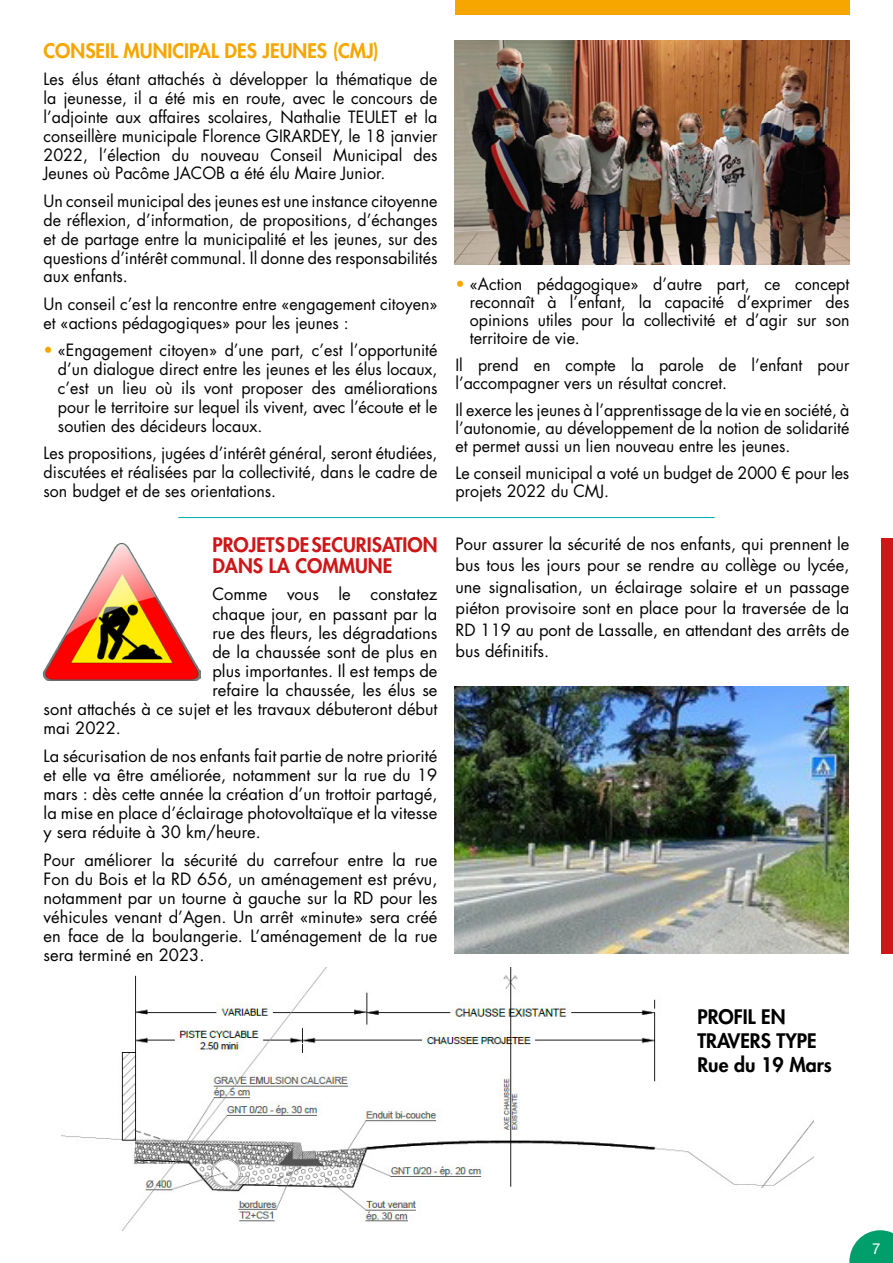
<style>
.page{position:relative;width:893px;height:1263px;background:#fff}
.page>*{position:absolute;margin:0;border:0;box-sizing:border-box;transform-origin:0 0}
.t1{font:800 19.5px/20.5px "Futura Std";color:#cd1719}
.t2{font:800 19.5px "Futura Std";color:#f7a600}
.t3{font:800 19.5px/24px "Futura Std";color:#000}
.t4{font:16.5px/18.9px "Futura Std";color:#000;text-align:justify}
.t5{font:15px "Helvetica Neue";color:#fff}
.s1{color:#f7a600}
</style>
<div class="page">
<svg style="left:849px;top:1230px;width:44px;height:33px"></svg>
<img style="left:455px;top:41px;width:395px;height:224px">
<img style="left:62px;top:968px;width:751px;height:262px">
<img style="left:455px;top:687px;width:394px;height:266px">
<img style="left:43px;top:544px;width:158px;height:137px">
<div style="left:455px;top:0;width:395px;height:15px;background:#f7a600"></div>
<div style="left:881px;top:538px;width:12px;height:415px;background:#cd1719"></div>
<hr style="left:178px;top:517px;width:537px;height:1px;background:#00ada5">
<div style="left:537px;top:1188px;width:284px;height:42px;background:#fff"></div>
<p class="t2" style="left:44px;top:38px;width:337px">CONSEIL MUNICIPAL DES JEUNES (CMJ)</p>
<p class="t4" style="left:44px;top:70px;width:395px">Les élus étant attachés à développer la thématique de la jeunesse, il a été mis en route, avec le concours de l’adjointe aux affaires scolaires, Nathalie TEULET et la conseillère municipale Florence GIRARDEY, le 18 janvier 2022, l’élection du nouveau Conseil Municipal des Jeunes où Pacôme JACOB a été élu Maire Junior.</p>
<p class="t4" style="left:44px;top:192px;width:395px">Un conseil municipal des jeunes est une instance citoyenne de réflexion, d’information, de propositions, d’échanges et de partage entre la municipalité et les jeunes, sur des questions d’intérêt communal. Il donne des responsabilités aux enfants.</p>
<p class="t4" style="left:44px;top:294px;width:395px">Un conseil c’est la rencontre entre «engagement citoyen» et «actions pédagogiques» pour les jeunes :</p>
<p class="t4" style="left:58px;top:341px;width:381px;text-indent:-14px"><span class="s1">•</span> «Engagement citoyen» d’une part, c’est l’opportunité d’un dialogue direct entre les jeunes et les élus locaux, c’est un lieu où ils vont proposer des améliorations pour le territoire sur lequel ils vivent, avec l’écoute et le soutien des décideurs locaux.</p>
<p class="t4" style="left:44px;top:444px;width:395px">Les propositions, jugées d’intérêt général, seront étudiées, discutées et réalisées par la collectivité, dans le cadre de son budget et de ses orientations.</p>
<p class="t1" style="left:212px;top:535px;width:227px">PROJETS DE SECURISATION<br>DANS LA COMMUNE</p>
<p class="t4" style="left:212px;top:585px;width:227px">Comme vous le constatez</p>
<p class="t4" style="left:212px;top:604px;width:227px">chaque jour, en passant par la</p>
<p class="t4" style="left:212px;top:623px;width:227px">rue des fleurs, les dégradations</p>
<p class="t4" style="left:212px;top:642px;width:227px">de la chaussée sont de plus en</p>
<p class="t4" style="left:212px;top:661px;width:227px">plus importantes. Il est temps de</p>
<p class="t4" style="left:212px;top:680px;width:227px">refaire la chaussée, les élus se</p>
<p class="t4" style="left:44px;top:700px;width:395px">sont attachés à ce sujet et les travaux débuteront début</p>
<p class="t4" style="left:44px;top:719px;width:79px">mai 2022.</p>
<p class="t4" style="left:44px;top:746px;width:395px">La sécurisation de nos enfants fait partie de notre priorité et elle va être améliorée, notamment sur la rue du 19 mars : dès cette année la création d’un trottoir partagé, la mise en place d’éclairage photovoltaïque et la vitesse y sera réduite à 30 km/heure.</p>
<p class="t4" style="left:44px;top:850px;width:395px">Pour améliorer la sécurité du carrefour entre la rue Fon du Bois et la RD 656, un aménagement est prévu, notamment par un tourne à gauche sur la RD pour les véhicules venant d’Agen. Un arrêt «minute» sera créé en face de la boulangerie. L’aménagement de la rue sera terminé en 2023.</p>
<p class="t4" style="left:470px;top:275px;width:381px;line-height:18.1px;text-indent:-14px"><span class="s1">•</span> «Action pédagogique» d’autre part, ce concept reconnaît à l’enfant, la capacité d’exprimer des opinions utiles pour la collectivité et d’agir sur son territoire de vie.</p>
<p class="t4" style="left:455px;top:356px;width:395px;line-height:18.1px">Il prend en compte la parole de l’enfant pour l’accompagner vers un résultat concret.</p>
<p class="t4" style="left:455px;top:401px;width:395px;line-height:18.1px">Il exerce les jeunes à l’apprentissage de la vie en société, à l’autonomie, au développement de la notion de solidarité et permet aussi un lien nouveau entre les jeunes.</p>
<p class="t4" style="left:455px;top:464px;width:395px;line-height:18.1px">Le conseil municipal a voté un budget de 2000 € pour les projets 2022 du CMJ.</p>
<p class="t4" style="left:455px;top:533px;width:395px;line-height:21.5px">Pour assurer la sécurité de nos enfants, qui prennent le bus tous les jours pour se rendre au collège ou lycée, une signalisation, un éclairage solaire et un passage piéton provisoire sont en place pour la traversée de la RD 119 au pont de Lassalle, en attendant des arrêts de bus définitifs.</p>
<p class="t3" style="left:697px;top:1005px;width:136px">PROFIL EN<br>TRAVERS TYPE<br>Rue du 19 Mars</p>
<p class="t5" style="left:872px;top:1237px;width:10px">7</p>
</div>
